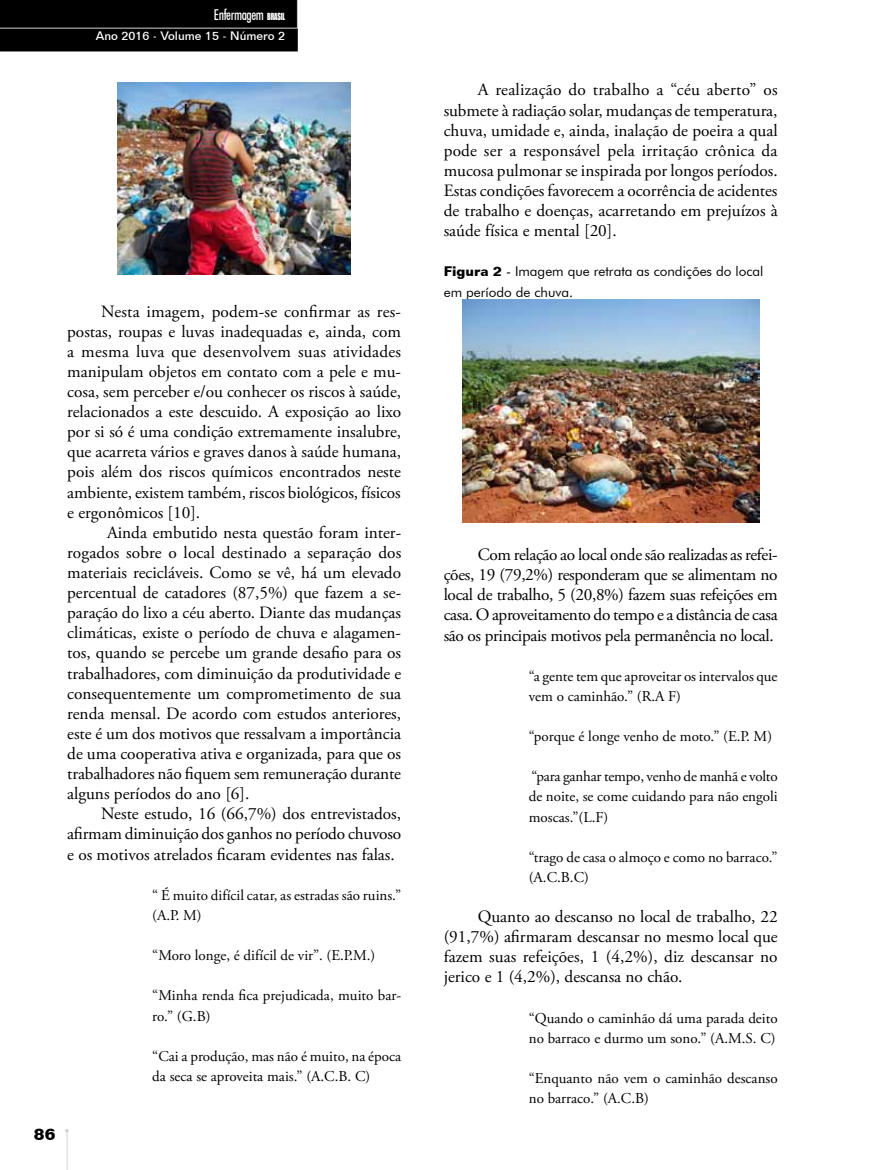
<style>
.page{position:relative;width:872px;height:1170px;background:#fff}
.page>*{position:absolute;margin:0;border:0;box-sizing:border-box;transform-origin:0 0}
.t1{font:17.25px/20.1px "Adobe Garamond Pro";color:#000;text-align:justify}
.t2{font:700 16.5px "Folio BT";color:#000}
.t3{font:15px/20.1px "Adobe Garamond Pro";color:#000}
.t4{font:500 condensed 15px "Futura BT";letter-spacing:-.03em;color:#fff;scale:.9 1}
.t5{font:13.5px/20.1px "Futura BT";color:#000}
.t6{font:500 12px "Folio BT";color:#fff}
.s1{font-family:"Impact";font-weight:400;font-stretch:normal;font-size:9px}
.s2{font-family:"Folio BT";font-weight:700}
</style>
<div class="page">
<hr style="left:67px;top:1132px;width:1px;height:37px;background:#d1d3d4">
<div style="left:0;top:0;width:298px;height:51px;background:#000"></div>
<hr style="left:0;top:28px;width:298px;height:1px;background:#d1d3d4">
<img style="left:117px;top:83px;width:234px;height:191px">
<img style="left:462px;top:300px;width:297px;height:222px">
<p class="t4" style="left:214px;top:6px;width:80px">Enfermagem <span class="s1">BRASIL</span></p>
<p class="t6" style="left:96px;top:28px;width:190px">Ano 2016 - Volume 15 - Número 2</p>
<p class="t1" style="left:67px;top:301px;width:335px;text-indent:34px">Nesta imagem, podem-se confirmar as res&shy;postas, roupas e luvas inadequadas e, ainda, com a mesma luva que desenvolvem suas atividades manipulam objetos em contato com a pele e mu&shy;cosa, sem perceber e/ou conhecer os riscos à saúde, relacionados a este descuido. A exposição ao lixo por si só é uma condição extremamente insalubre, que acarreta vários e graves danos à saúde humana, pois além dos riscos químicos encontrados neste ambiente, existem também, riscos biológicos, físicos e ergonômicos [10].</p>
<p class="t1" style="left:67px;top:523px;width:336px;text-indent:40px">Ainda embutido nesta questão foram inter&shy;rogados sobre o local destinado a separação dos materiais recicláveis. Como se vê, há um elevado percentual de catadores (87,5%) que fazem a se&shy;paração do lixo a céu aberto. Diante das mudanças climáticas, existe o período de chuva e alagamen&shy;tos, quando se percebe um grande desafio para os trabalhadores, com diminuição da produtividade e consequentemente um comprometimento de sua renda mensal. De acordo com estudos anteriores, este é um dos motivos que ressalvam a importância de uma cooperativa ativa e organizada, para que os trabalhadores não fiquem sem remuneração durante alguns períodos do ano [6].</p>
<p class="t1" style="left:67px;top:804px;width:335px;text-indent:34px">Neste estudo, 16 (66,7%) dos entrevistados, afirmam diminuição dos ganhos no período chuvoso e os motivos atrelados ficaram evidentes nas falas.</p>
<p class="t3" style="left:152px;top:885px;width:250px">“ É muito difícil catar, as estradas são ruins.” (A.P. M)</p>
<p class="t3" style="left:152px;top:945px;width:225px">“Moro longe, é difícil de vir”. (E.P.M.)</p>
<p class="t3" style="left:152px;top:986px;width:250px">“Minha renda fica prejudicada, muito bar&shy;ro.” (G.B)</p>
<p class="t3" style="left:152px;top:1046px;width:250px">“Cai a produção, mas não é muito, na época da seca se aproveita mais.” (A.C.B. C)</p>
<p class="t2" style="left:34px;top:1123px;width:23px">86</p>
<p class="t1" style="left:444px;top:80px;width:335px;text-indent:34px">A realização do trabalho a “céu aberto” os submete à radiação solar, mudanças de temperatura, chuva, umidade e, ainda, inalação de poeira a qual pode ser a responsável pela irritação crônica da mucosa pulmonar se inspirada por longos períodos.<br>Estas condições favorecem a ocorrência de acidentes de trabalho e doenças, acarretando em prejuízos à saúde física e mental [20].</p>
<p class="t5" style="left:444px;top:261px;width:321px"><span class="s2">Figura 2</span> - Imagem que retrata as condições do local em período de chuva.</p>
<p class="t1" style="left:444px;top:545px;width:335px;text-indent:34px">Com relação ao local onde são realizadas as refei&shy;ções, 19 (79,2%) responderam que se alimentam no local de trabalho, 5 (20,8%) fazem suas refeições em casa. O aproveitamento do tempo e a distância de casa são os principais motivos pela permanência no local.</p>
<p class="t3" style="left:529px;top:666px;width:250px">“a gente tem que aproveitar os intervalos que vem o caminhão.” (R.A F)</p>
<p class="t3" style="left:529px;top:726px;width:245px">“porque é longe venho de moto.” (E.P. M)</p>
<p class="t3" style="left:529px;top:767px;width:250px;text-align:justify">“para ganhar tempo, venho de manhã e volto de noite, se come cuidando para não engoli moscas.”(L.F)</p>
<p class="t3" style="left:529px;top:847px;width:250px">“trago de casa o almoço e como no barraco.” (A.C.B.C)</p>
<p class="t1" style="left:444px;top:907px;width:335px;text-indent:34px">Quanto ao descanso no local de trabalho, 22 (91,7%) afirmaram descansar no mesmo local que fazem suas refeições, 1 (4,2%), diz descansar no jerico e 1 (4,2%), descansa no chão.</p>
<p class="t3" style="left:529px;top:1008px;width:250px">“Quando o caminhão dá uma parada deito no barraco e durmo um sono.” (A.M.S. C)</p>
<p class="t3" style="left:529px;top:1068px;width:250px">“Enquanto não vem o caminhão descanso no barraco.” (A.C.B)</p>
</div>
